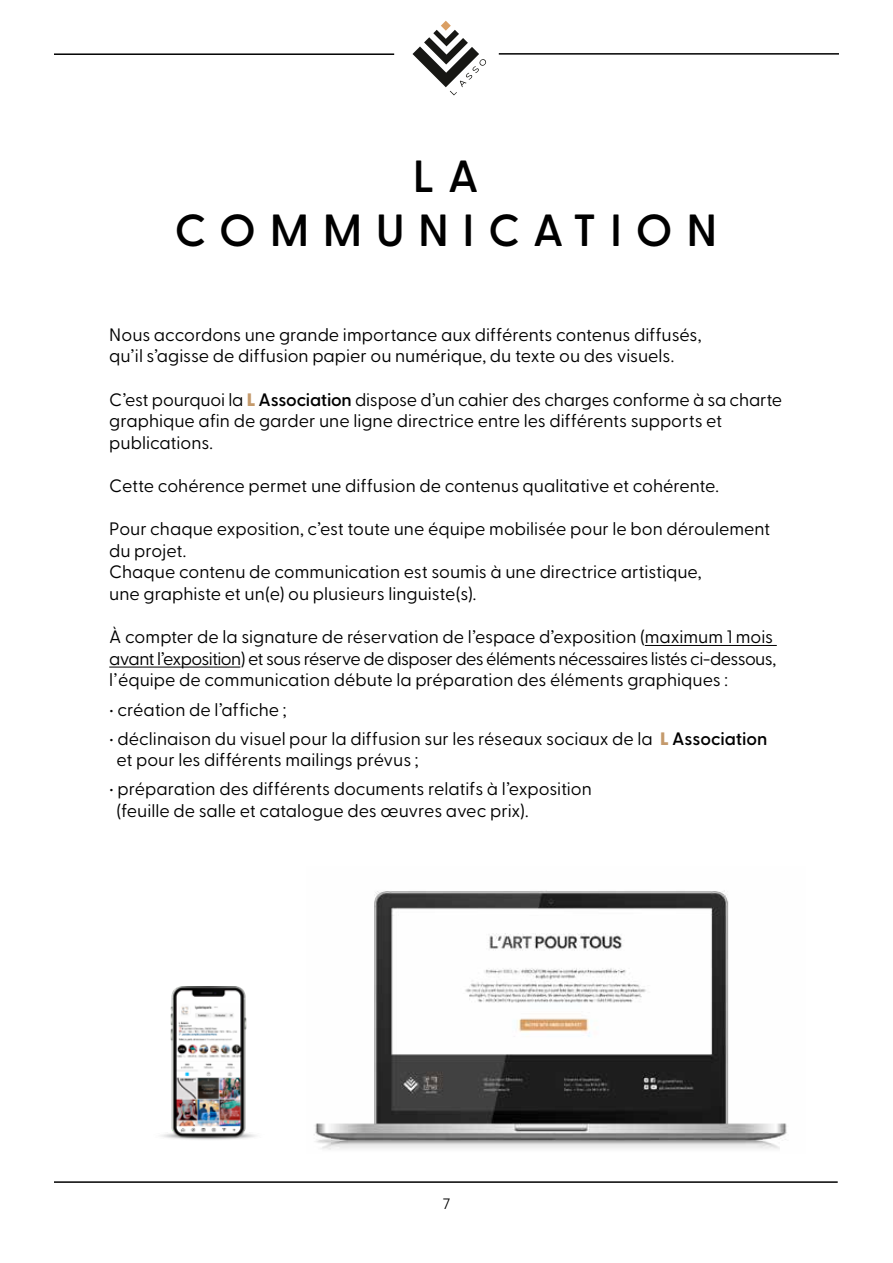
<style>
.page{position:relative;width:893px;height:1263px;background:#fff}
.page>*{position:absolute;margin:0;border:0;box-sizing:border-box;transform-origin:0 0}
.t1{font:600 45px/54px "Greycliff CF";letter-spacing:.3em;color:#000;text-align:center}
.t2{font:18px/21.6px "Greycliff CF";color:#000}
.t3{font:15px "Greycliff CF";color:#000}
.s1{font-weight:800;color:#c49a6c}
.s2{font-weight:600}
</style>
<div class="page">
<svg style="left:412px;top:21px;width:74px;height:74px"></svg>
<hr style="left:54px;top:53px;width:340px;height:2px;background:#000">
<hr style="left:499px;top:53px;width:340px;height:2px;background:#000">
<hr style="left:54px;top:1181px;width:784px;height:2px;background:#000">
<hr style="left:645px;top:645px;width:132px;height:1px;background:#000">
<hr style="left:109px;top:667px;width:131px;height:1px;background:#000">
<img style="left:314px;top:890px;width:473px;height:260px">
<img style="left:161px;top:986px;width:95px;height:154px">
<h1 class="t1" style="left:174px;top:147px;width:544px">L A<br>COMMUNICATION</h1>
<p class="t2" style="left:109px;top:322px;width:594px">Nous accordons une grande importance aux différents contenus diffusés, qu’il s’agisse de diffusion papier ou numérique, du texte ou des visuels.</p>
<p class="t2" style="left:109px;top:387px;width:675px">C’est pourquoi la <span class="s1">L</span> <span class="s2">Association</span> dispose d’un cahier des charges conforme à sa charte graphique afin de garder une ligne directrice entre les différents supports et publications.</p>
<p class="t2" style="left:109px;top:473px;width:611px">Cette cohérence permet une diffusion de contenus qualitative et cohérente.</p>
<p class="t2" style="left:109px;top:517px;width:663px">Pour chaque exposition, c’est toute une équipe mobilisée pour le bon déroulement du projet.<br>Chaque contenu de communication est soumis à une directrice artistique,<br>une graphiste et un(e) ou plusieurs linguiste(s).</p>
<p class="t2" style="left:109px;top:625px;width:668px">À compter de la signature de réservation de l’espace d’exposition (maximum 1 mois avant l’exposition) et sous réserve de disposer des éléments nécessaires listés ci-dessous, l’équipe de communication débute la préparation des éléments graphiques :</p>
<p class="t2" style="left:109px;top:697px;width:179px">• création de l’affiche ;</p>
<p class="t2" style="left:116px;top:726px;width:652px;text-indent:-7px">• déclinaison du visuel pour la diffusion sur les réseaux sociaux de la <span class="s1">L</span> <span class="s2">Association </span>et pour les différents mailings prévus ;</p>
<p class="t2" style="left:116px;top:777px;width:477px;text-indent:-7px">• préparation des différents documents relatifs à l’exposition (feuille de salle et catalogue des œuvres avec prix).</p>
<p class="t3" style="left:443px;top:1193px;width:9px">7</p>
</div>
